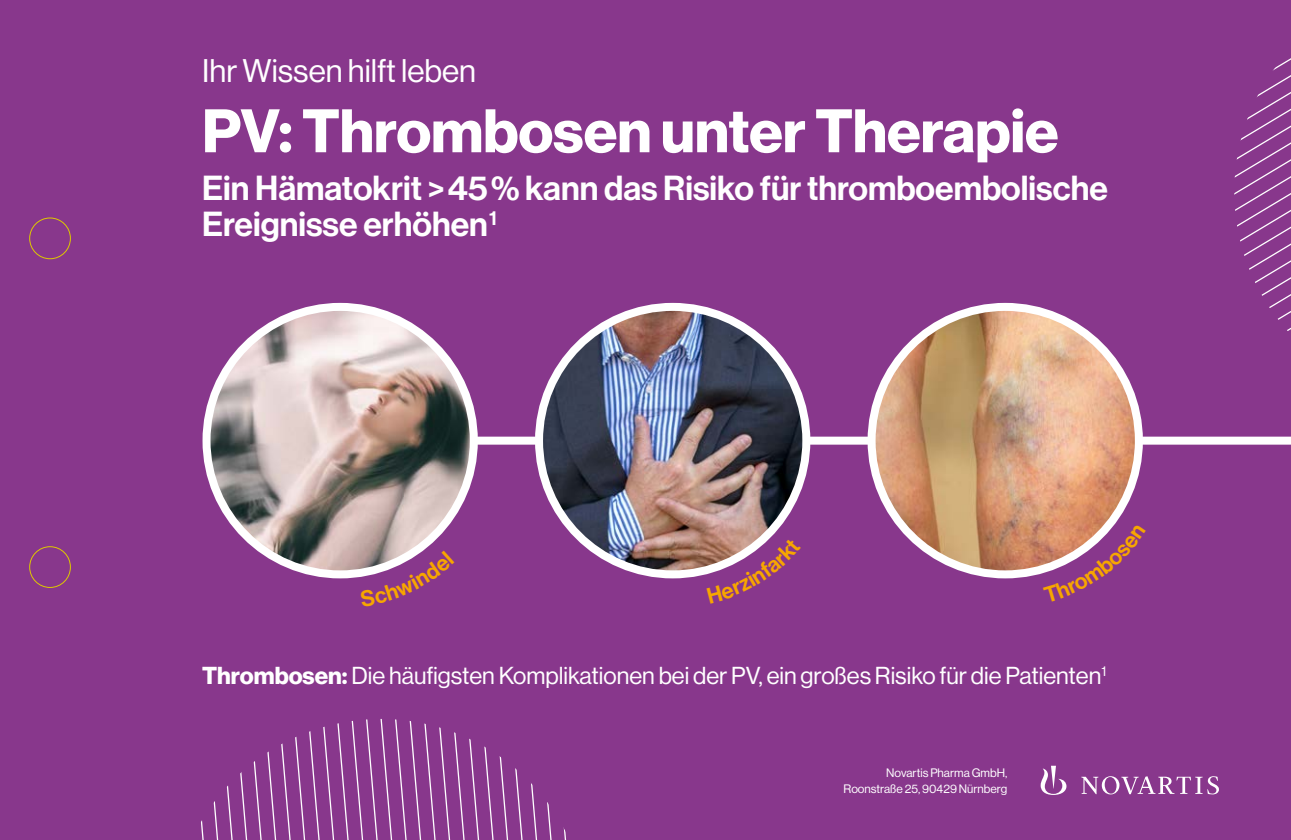
<style>
.page{position:relative;width:1291px;height:840px;background:#fff}
.page>*{position:absolute;margin:0;border:0;box-sizing:border-box;transform-origin:0 0}
.t1{font:700 60px "Volta Modern Display 75";color:#fff}
.t2{font:500 34px/36px "Volta Modern Display 65";color:#fff}
.t3{font:32px "Volta Modern Display 55 Roman";color:#fff}
.t4{font:24px "Volta Modern Display 55 Roman";color:#fff}
.t5{font:12px/16px "Volta Modern Display 55 Roman";color:#fff;text-align:right}
.s1{font-family:"Volta Modern Display 75";font-weight:700}
</style>
<div class="page">
<div style="left:0;top:0;width:116px;height:839px;background:#88378c"></div>
<div style="left:100px;top:0;width:1191px;height:839px;background:#88378c"></div>
<svg style="left:1234px;top:58px;width:57px;height:273px"></svg>
<svg style="left:201px;top:719px;width:365px;height:120px"></svg>
<div style="left:363px;top:436px;width:928px;height:8px;background:#fff"></div>
<img style="left:206px;top:307px;width:268px;height:267px;border-radius:134px">
<div style="left:202px;top:303px;width:276px;height:275px;border:8px solid #fff;border-radius:50%"></div>
<img style="left:539px;top:307px;width:267px;height:267px;border-radius:134px">
<div style="left:535px;top:303px;width:275px;height:275px;border:8px solid #fff;border-radius:50%"></div>
<img style="left:871px;top:307px;width:268px;height:267px;border-radius:134px">
<div style="left:867px;top:303px;width:276px;height:275px;border:8px solid #fff;border-radius:50%"></div>
<svg style="left:1040px;top:765px;width:179px;height:29px"></svg>
<div style="left:29px;top:218px;width:42px;height:41px;border:1px solid #ddc900;border-radius:50%"></div>
<div style="left:29px;top:546px;width:42px;height:41px;border:1px solid #ddc900;border-radius:50%"></div>
<svg style="left:360px;top:550px;width:64px;height:27px"></svg>
<svg style="left:707px;top:537px;width:64px;height:37px"></svg>
<svg style="left:1043px;top:524px;width:72px;height:49px"></svg>
<h3 class="t3" style="left:202px;top:52px;width:275px">Ihr Wissen hilft leben</h3>
<h1 class="t1" style="left:202px;top:96px;width:858px">PV: Thrombosen unter Therapie</h1>
<h2 class="t2" style="left:202px;top:171px;width:907px">Ein Hämatokrit &gt; 45 % kann das Risiko für thromboembolische<br>Ereignisse erhöhen<sup>1</sup></h2>
<p class="t4" style="left:202px;top:661px;width:905px"><span class="s1">Thrombosen:</span> Die häufigsten Komplikationen bei der PV, ein großes Risiko für die Patienten<sup>1</sup></p>
<p class="t5" style="left:843px;top:763px;width:165px">Novartis Pharma GmbH,<br>Roonstraße 25, 90429 Nürnberg</p>
</div>
